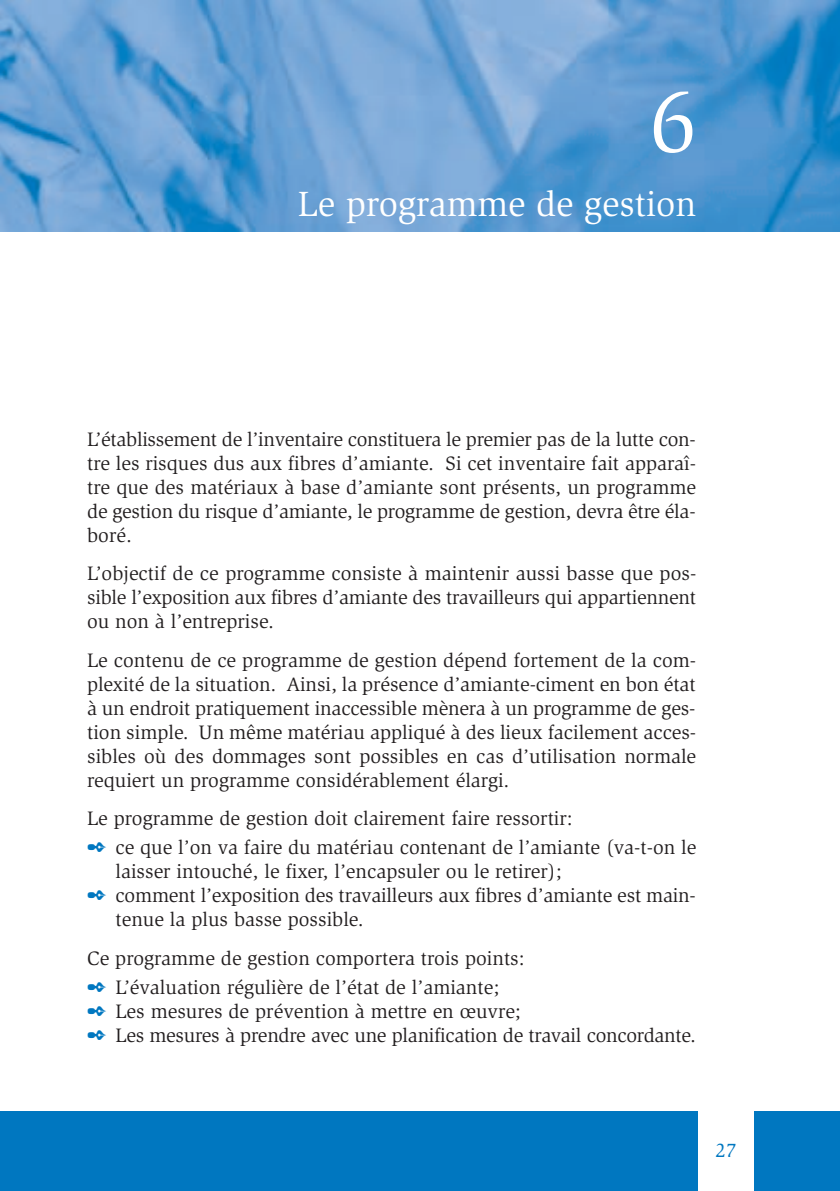
<style>
.page{position:relative;width:840px;height:1191px;background:#fff}
.page>*{position:absolute;margin:0;border:0;box-sizing:border-box;transform-origin:0 0}
.t1{font:90px "Slimbach";color:#fff}
.t2{font:36px "Slimbach";color:#fff}
.t3{font:20px/24px "Slimbach";color:#231f20;text-align:justify}
.t4{font:20px "Slimbach";color:#0077c0}
.s1{color:#0077c0}
</style>
<div class="page">
<div style="left:0;top:1111px;width:839px;height:80px;background:#0077c0"></div>
<div style="left:697px;top:1111px;width:56px;height:80px;background:#fff"></div>
<img style="left:0;top:0;width:839px;height:231px">
<h1 class="t1" style="left:649px;top:87px;width:48px">6</h1>
<h2 class="t2" style="left:298px;top:190px;width:399px">Le programme de gestion</h2>
<p class="t3" style="left:87px;top:429px;width:610px">L’établissement de l’inventaire constituera le premier pas de la lutte con&shy;tre les risques dus aux fibres d’amiante. Si cet inventaire fait apparaî&shy;tre que des matériaux à base d’amiante sont présents, un programme de gestion du risque d’amiante, le programme de gestion, devra être éla&shy;boré.</p>
<p class="t3" style="left:87px;top:563px;width:610px">L’objectif de ce programme consiste à maintenir aussi basse que pos&shy;sible l’exposition aux fibres d’amiante des travailleurs qui appartiennent ou non à l’entreprise.</p>
<p class="t3" style="left:87px;top:649px;width:610px">Le contenu de ce programme de gestion dépend fortement de la com&shy;plexité de la situation. Ainsi, la présence d’amiante-ciment en bon état à un endroit pratiquement inaccessible mènera à un programme de ges&shy;tion simple. Un même matériau appliqué à des lieux facilement acces&shy;sibles où des dommages sont possibles en cas d’utilisation normale requiert un programme considérablement élargi.</p>
<p class="t3" style="left:87px;top:804px;width:610px;line-height:29.6px">Le programme de gestion doit clairement faire ressortir:<br><span class="s1">✒</span> ce que l’on va faire du matériau contenant de l’amiante (va-t-on le</p>
<p class="t3" style="left:115px;top:861px;width:447px">laisser intouché, le fixer, l’encapsuler ou le retirer);</p>
<p class="t3" style="left:87px;top:885px;width:610px"><span class="s1">✒</span> comment l’exposition des travailleurs aux fibres d’amiante est main-</p>
<p class="t3" style="left:115px;top:909px;width:249px">tenue la plus basse possible.</p>
<p class="t3" style="left:87px;top:944px;width:439px;line-height:29.6px">Ce programme de gestion comportera trois points: <span class="s1">✒</span> L’évaluation régulière de l’état de l’amiante;</p>
<p class="t3" style="left:87px;top:1001px;width:610px"><span class="s1">✒</span> Les mesures de prévention à mettre en œuvre;<br><span class="s1">✒</span> Les mesures à prendre avec une planification de travail concordante.</p>
<p class="t4" style="left:715px;top:1142px;width:22px">27</p>
</div>
